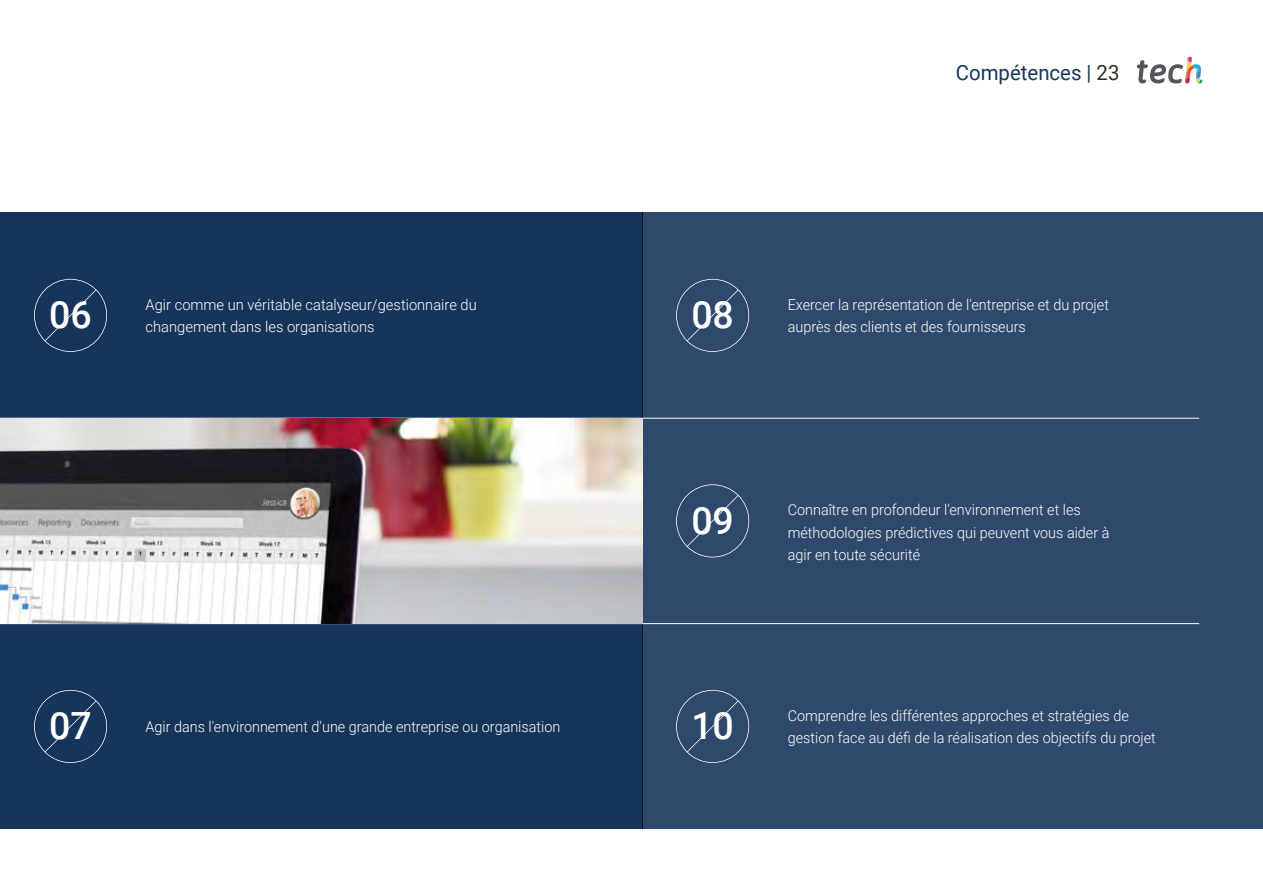
<style>
.page{position:relative;width:1263px;height:893px;background:#fff}
.page>*{position:absolute;margin:0;border:0;box-sizing:border-box;transform-origin:0 0}
.t1{font:500 37.5px "Roboto";color:#fff}
.t2{font:21px "Roboto";color:#1a355c}
.t3{font:300 15px/22.5px "Roboto";color:#fff;scale:.96 1}
.t4{font:300 15px "Roboto";color:#fff}
.s1{color:#312e20}
</style>
<div class="page">
<svg style="left:1137px;top:57px;width:65px;height:27px"></svg>
<div style="left:0;top:213px;width:642px;height:616px;background:#17355b"></div>
<div style="left:642px;top:213px;width:621px;height:616px;background:#2e496b"></div>
<svg style="left:34px;top:690px;width:73px;height:73px"></svg>
<svg style="left:676px;top:279px;width:73px;height:73px"></svg>
<svg style="left:676px;top:690px;width:73px;height:73px"></svg>
<svg style="left:676px;top:484px;width:73px;height:73px"></svg>
<hr style="left:0;top:418px;width:1199px;height:1px;background:#fff">
<hr style="left:0;top:623px;width:1199px;height:1px;background:#fff">
<svg style="left:34px;top:279px;width:73px;height:73px"></svg>
<img style="left:0;top:418px;width:642px;height:205px">
<h2 class="t2" style="left:956px;top:57px;width:165px">Compétences | <span class="s1">23</span></h2>
<h1 class="t1" style="left:49px;top:288px;width:44px">06</h1>
<p class="t4" style="left:146px;top:294px;width:333px">Agir comme un véritable catalyseur/gestionnaire du</p>
<p class="t4" style="left:146px;top:316px;width:230px">changement dans les organisations</p>
<h1 class="t1" style="left:691px;top:288px;width:44px">08</h1>
<p class="t3" style="left:788px;top:293px;width:336px">Exercer la représentation de l'entreprise et du projet</p>
<p class="t3" style="left:788px;top:315px;width:249px">auprès des clients et des fournisseurs</p>
<h1 class="t1" style="left:691px;top:494px;width:44px">09</h1>
<p class="t3" style="left:788px;top:498px;width:337px">Connaître en profondeur l'environnement et les méthodologies prédictives qui peuvent vous aider à agir en toute sécurité</p>
<h1 class="t1" style="left:49px;top:699px;width:44px">07</h1>
<p class="t3" style="left:146px;top:715px;width:433px">Agir dans l'environnement d'une grande entreprise ou organisation</p>
<h1 class="t1" style="left:691px;top:699px;width:44px">10</h1>
<p class="t3" style="left:788px;top:704px;width:357px">Comprendre les différentes approches et stratégies de</p>
<p class="t3" style="left:788px;top:726px;width:385px">gestion face au défi de la réalisation des objectifs du projet</p>
</div>
